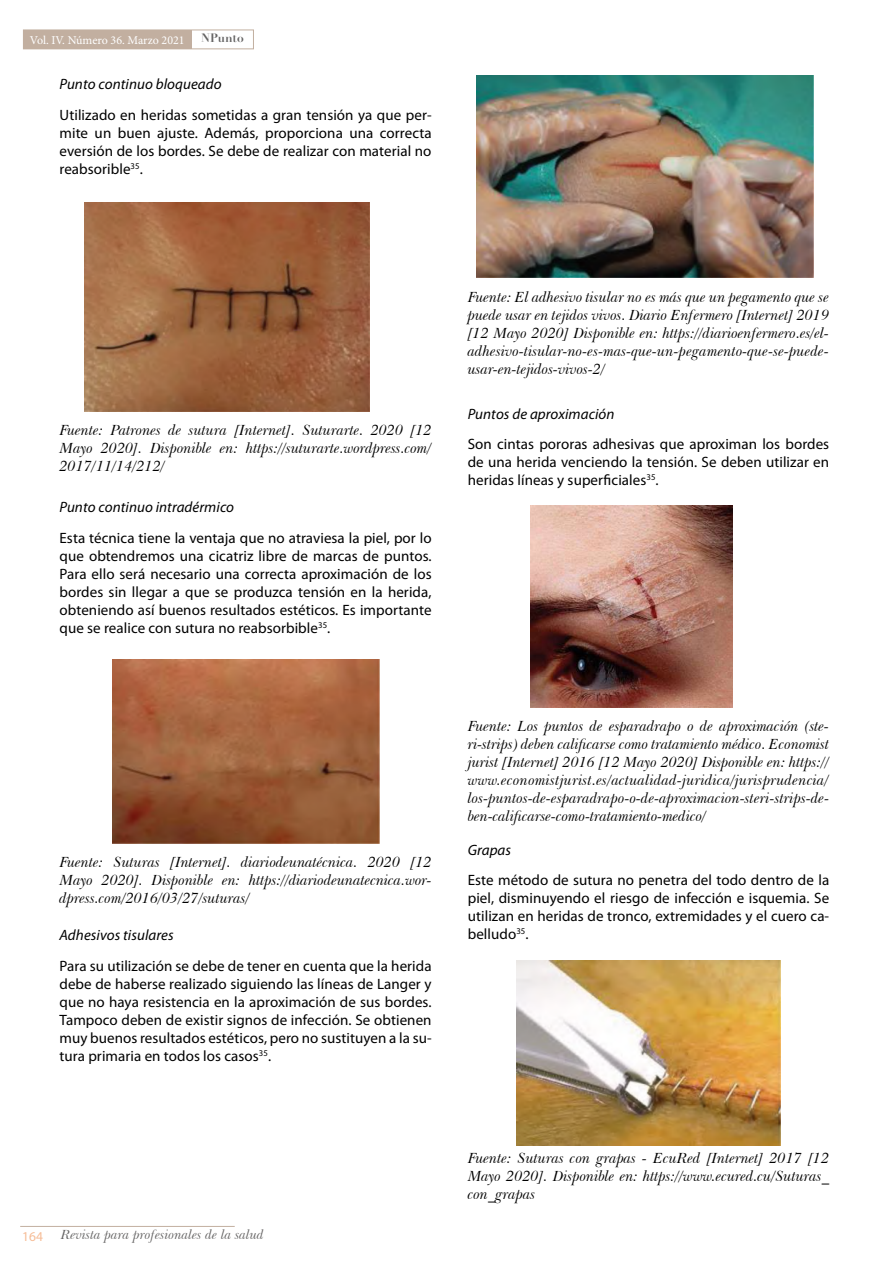
<style>
.page{position:relative;width:893px;height:1263px;background:#fff}
.page>*{position:absolute;margin:0;border:0;box-sizing:border-box;transform-origin:0 0}
.t1{font:15px/18px "Myriad Pro";letter-spacing:.005em;color:#000;text-align:justify}
.t2{font:italic 15px/18px "Baskerville BT";letter-spacing:-.005em;color:#000;text-align:justify}
.t3{font:italic 15px "Myriad Pro";letter-spacing:.005em;color:#000}
.t4{font:italic 13.5px "Baskerville BT";color:#646363}
.t5{font:13.5px "Myriad Pro";color:#f6bc96}
.t6{font:12px "Minion Pro";color:#fff}
.t7{font:700 12px "Didot LH";color:#646363}
</style>
<div class="page">
<div style="left:23px;top:30px;width:231px;height:19px;border:1px solid #c2afa0"></div>
<div style="left:23px;top:30px;width:169px;height:19px;background:#c2afa0"></div>
<hr style="left:20px;top:1226px;width:215px;height:1px;background:#c2afa0">
<img style="left:85px;top:203px;width:285px;height:208px">
<img style="left:112px;top:659px;width:267px;height:184px">
<img style="left:476px;top:76px;width:337px;height:201px">
<img style="left:530px;top:505px;width:203px;height:203px">
<img style="left:516px;top:960px;width:265px;height:185px">
<p class="t6" style="left:30px;top:32px;width:156px">Vol. IV. Número 36. Marzo 2021</p>
<p class="t7" style="left:201px;top:31px;width:44px">NPunto</p>
<p class="t3" style="left:60px;top:75px;width:164px">Punto continuo bloqueado</p>
<p class="t1" style="left:60px;top:105px;width:374px">Utilizado en heridas sometidas a gran tensión ya que per&shy;mite un buen ajuste. Además, proporciona una correcta eversión de los bordes. Se debe de realizar con material no reabsorible<sup>35</sup>.</p>
<p class="t2" style="left:60px;top:421px;width:374px">Fuente: Patrones de sutura [Internet]. Suturarte. 2020 [12<br>Mayo 2020]. Disponible en: https://suturarte.wordpress.com/ 2017/11/14/212/</p>
<p class="t3" style="left:60px;top:498px;width:176px">Punto continuo intradérmico</p>
<p class="t1" style="left:60px;top:528px;width:374px">Esta técnica tiene la ventaja que no atraviesa la piel, por lo que obtendremos una cicatriz libre de marcas de puntos.<br>Para ello será necesario una correcta aproximación de los bordes sin llegar a que se produzca tensión en la herida, obteniendo así buenos resultados estéticos. Es importante que se realice con sutura no reabsorbible<sup>35</sup>.</p>
<p class="t2" style="left:468px;top:288px;width:363px">Fuente: El adhesivo tisular no es más que un pegamento que se puede usar en tejidos vivos. Diario Enfermero [Internet] 2019 [12 Mayo 2020] Disponible en: https://diarioenfermero.es/el&shy;adhesivo-tisular-no-es-mas-que-un-pegamento-que-se-puede&shy;usar-en-tejidos-vivos-2/</p>
<p class="t3" style="left:468px;top:404px;width:148px">Puntos de aproximación</p>
<p class="t1" style="left:468px;top:435px;width:363px">Son cintas pororas adhesivas que aproximan los bordes de una herida venciendo la tensión. Se deben utilizar en heridas líneas y superficiales<sup>35</sup>.</p>
<p class="t2" style="left:60px;top:853px;width:374px">Fuente: Suturas [Internet]. diariodeunatécnica. 2020 [12<br>Mayo 2020]. Disponible en: https://diariodeunatecnica.wor&shy;dpress.com/2016/03/27/suturas/</p>
<p class="t3" style="left:60px;top:926px;width:116px">Adhesivos tisulares</p>
<p class="t1" style="left:60px;top:957px;width:374px">Para su utilización se debe de tener en cuenta que la herida debe de haberse realizado siguiendo las líneas de Langer y que no haya resistencia en la aproximación de sus bordes.<br>Tampoco deben de existir signos de infección. Se obtienen muy buenos resultados estéticos, pero no sustituyen a la su&shy;tura primaria en todos los casos<sup>35</sup>.</p>
<p class="t2" style="left:468px;top:717px;width:363px">Fuente: Los puntos de esparadrapo o de aproximación (ste&shy;ri-strips) deben calificarse como tratamiento médico. Economist jurist [Internet] 2016 [12 Mayo 2020] Disponible en: https:// www.economistjurist.es/actualidad-juridica/jurisprudencia/ los-puntos-de-esparadrapo-o-de-aproximacion-steri-strips-de&shy;ben-calificarse-como-tratamiento-medico/</p>
<p class="t3" style="left:468px;top:840px;width:45px">Grapas</p>
<p class="t1" style="left:468px;top:871px;width:363px">Este método de sutura no penetra del todo dentro de la piel, disminuyendo el riesgo de infección e isquemia. Se utilizan en heridas de tronco, extremidades y el cuero ca&shy;belludo<sup>35</sup>.</p>
<p class="t5" style="left:22px;top:1228px;width:22px">164</p>
<p class="t4" style="left:61px;top:1227px;width:205px">Revista para profesionales de la salud</p>
<p class="t2" style="left:468px;top:1149px;width:363px">Fuente: Suturas con grapas - EcuRed [Internet] 2017 [12<br>Mayo 2020]. Disponible en: https://www.ecured.cu/Suturas_ con_grapas</p>
</div>
